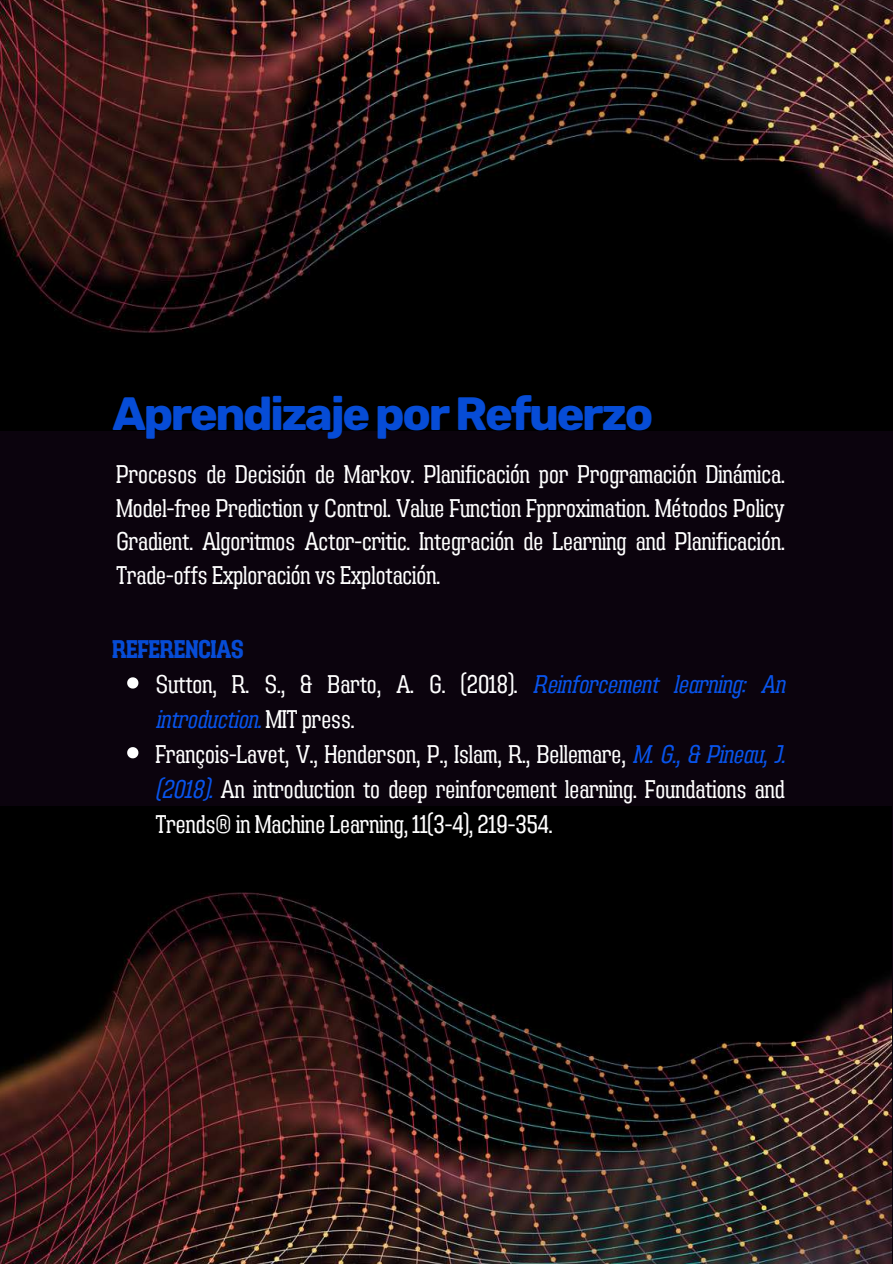
<style>
.page{position:relative;width:893px;height:1264px;background:#fff}
.page>*{position:absolute;margin:0;border:0;box-sizing:border-box;transform-origin:0 0}
.t1{font:700 46.5px "Rubik";letter-spacing:-.05em;color:#064cd6}
.t2{font:25.5px/33.8px "Adirek Slab 400";color:#fff;text-align:justify}
.t3{font:25.5px "Adirek Slab 400 It";color:#0854eb}
.t4{font:25.5px "Adirek Slab 700";color:#064cd6}
.s1{font-family:"Adirek Slab 400 It";color:#0854eb}
.s2{font-family:"Adirek Slab 400";color:#fff}
</style>
<div class="page">
<div style="left:0;top:0;width:892px;height:1263px;background:#0b030d"></div>
<img style="left:0;top:0;width:892px;height:430px">
<img style="left:0;top:806px;width:891px;height:457px">
<svg style="left:127px;top:677px;width:11px;height:11px"></svg>
<svg style="left:127px;top:747px;width:11px;height:11px"></svg>
<h1 class="t1" style="left:112px;top:386px;width:542px">Aprendizaje por Refuerzo</h1>
<p class="t2" style="left:116px;top:457px;width:669px">Procesos de Decisión de Markov. Planificación por Programación Dinámica.<br>Model-free Prediction y Control. Value Function Fpproximation. Métodos Policy Gradient. Algoritmos Actor-critic. Integración de Learning and Planificación.<br>Trade-offs Exploración vs Explotación.</p>
<p class="t4" style="left:112px;top:634px;width:133px">REFERENCIAS</p>
<p class="t2" style="left:156px;top:667px;width:630px">Sutton, R. S., &amp; Barto, A. G. (2018). <span class="s1">Reinforcement learning: An</span></p>
<p class="t3" style="left:156px;top:704px;width:200px">introduction. <span class="s2">MIT press.</span></p>
<p class="t2" style="left:156px;top:736px;width:630px;line-height:34.8px">François-Lavet, V., Henderson, P., Islam, R., Bellemare, <span class="s1">M. G., &amp; Pineau, J. (2018).</span> An introduction to deep reinforcement learning. Foundations and Trends® in Machine Learning, 11(3-4), 219-354.</p>
</div>
